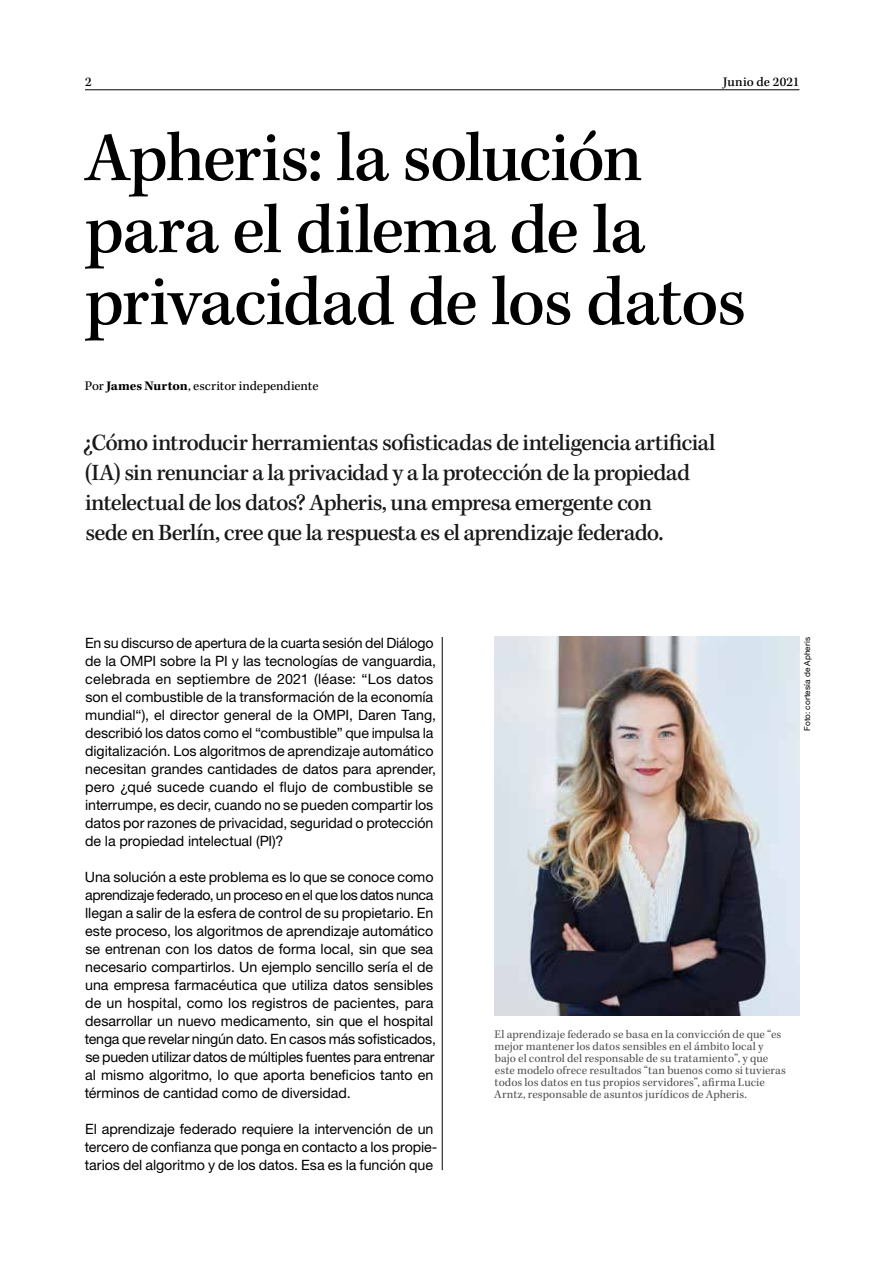
<style>
.page{position:relative;width:893px;height:1263px;background:#fff}
.page>*{position:absolute;margin:0;border:0;box-sizing:border-box;transform-origin:0 0}
.t1{font:500 72px/72px "Kepler Std";letter-spacing:-.02em;color:#000}
.t2{font:500 24px/30px "Kepler Std";letter-spacing:-.035em;color:#191919}
.t3{font:14.25px/18px "Helvetica Neue LT Std";letter-spacing:-.005em;color:#000}
.t4{font:13.5px "Kepler Std";letter-spacing:-.005em;color:#000}
.t5{font:500 13.5px "Kepler Std";letter-spacing:.01em;color:#000}
.t6{font:12px/12px "Kepler Std";letter-spacing:.005em;color:#555}
.t7{font:8.25px "Helvetica Neue LT Std";letter-spacing:.01em;color:#000}
.s1{font-weight:700}
</style>
<div class="page">
<hr style="left:85px;top:90px;width:714px;height:1px;background:#000">
<hr style="left:442px;top:637px;width:1px;height:533px;background:#000">
<img style="left:495px;top:637px;width:304px;height:378px">
<p class="t5" style="left:85px;top:74px;width:8px">2</p>
<p class="t5" style="left:723px;top:74px;width:78px">Junio de 2021</p>
<h1 class="t1" style="left:85px;top:124px;width:662px">Apheris: la solución para el dilema de la privacidad de los datos</h1>
<p class="t4" style="left:85px;top:378px;width:235px">Por <span class="s1">James Nurton</span>, escritor independiente</p>
<p class="t2" style="left:83px;top:428px;width:634px">¿Cómo introducir herramientas sofisticadas de inteligencia artificial (IA) sin renunciar a la privacidad y a la protección de la propiedad intelectual de los datos? Apheris, una empresa emergente con<br>sede en Berlín, cree que la respuesta es el aprendizaje federado.</p>
<p class="t3" style="left:85px;top:634px;width:353px">En su discurso de apertura de la cuarta sesión del Diálogo de la OMPI sobre la PI y las tecnologías de vanguardia, celebrada en septiembre de 2021 (léase: “Los datos son el combustible de la transformación de la economía mundial“), el director general de la OMPI, Daren Tang, describió los datos como el “combustible” que impulsa la digitalización. Los algoritmos de aprendizaje automático necesitan grandes cantidades de datos para aprender, pero ¿qué sucede cuando el flujo de combustible se interrumpe, es decir, cuando no se pueden compartir los datos por razones de privacidad, seguridad o protección de la propiedad intelectual (PI)?</p>
<p class="t3" style="left:85px;top:868px;width:353px">Una solución a este problema es lo que se conoce como aprendizaje federado, un proceso en el que los datos nunca llegan a salir de la esfera de control de su propietario. En este proceso, los algoritmos de aprendizaje automático se entrenan con los datos de forma local, sin que sea necesario compartirlos. Un ejemplo sencillo sería el de una empresa farmacéutica que utiliza datos sensibles de un hospital, como los registros de pacientes, para desarrollar un nuevo medicamento, sin que el hospital tenga que revelar ningún dato. En casos más sofisticados, se pueden utilizar datos de múltiples fuentes para entrenar al mismo algoritmo, lo que aporta beneficios tanto en términos de cantidad como de diversidad.</p>
<p class="t3" style="left:85px;top:1120px;width:354px">El aprendizaje federado requiere la intervención de un tercero de confianza que ponga en contacto a los propie&shy;tarios del algoritmo y de los datos. Esa es la función que</p>
<p class="t7" style="left:802px;top:731px;width:95px;rotate:-90deg">Foto: cortesía de Apheris</p>
<p class="t6" style="left:494px;top:1029px;width:293px">El aprendizaje federado se basa en la convicción de que “es mejor mantener los datos sensibles en el ámbito local y bajo el control del responsable de su tratamiento”, y que este modelo ofrece resultados “tan buenos como si tuvieras todos los datos en tus propios servidores”, afirma Lucie Arntz, responsable de asuntos jurídicos de Apheris.</p>
</div>
